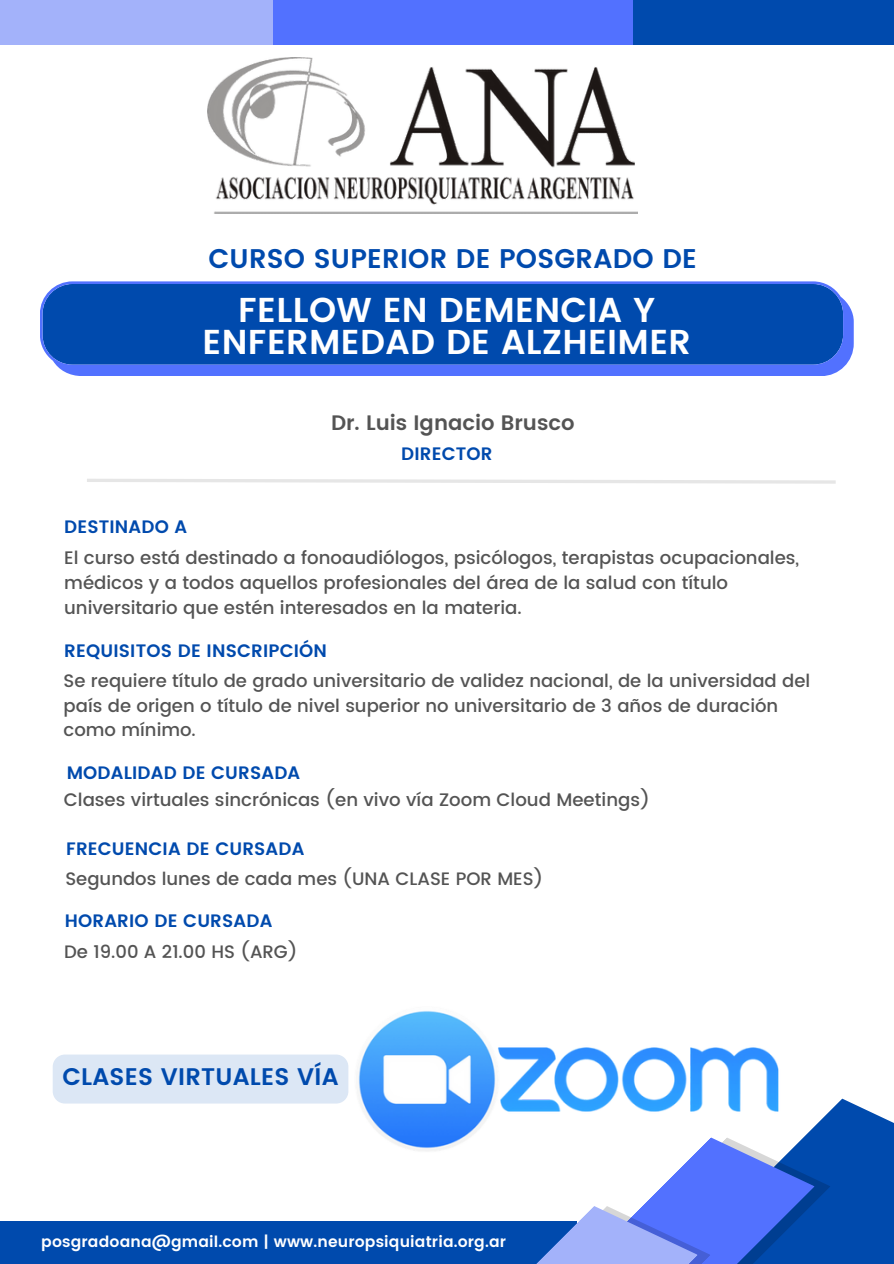
<style>
.page{position:relative;width:894px;height:1264px;background:#fff}
.page>*{position:absolute;margin:0;border:0;box-sizing:border-box;transform-origin:0 0}
.t1{font:600 34.5px/31.5px "Poppins";letter-spacing:.01em;color:#fff;text-align:center}
.t2{font:600 27px "Poppins";letter-spacing:.01em;color:#004aad}
.t3{font:600 24px "Poppins";letter-spacing:.01em;color:#004aad}
.t4{font:600 21px "Poppins";color:#545454}
.t5{font:500 18.15px/24.8px "Poppins";color:#545454}
.t6{font:500 18px/24.8px "Poppins";color:#545454}
.t7{font:600 18px "Poppins";letter-spacing:.01em;color:#004aad}
.t8{font:600 15.45px "Poppins";letter-spacing:.01em;color:#fff}
</style>
<div class="page">
<div style="left:0;top:0;width:281px;height:45px;background:#a3b2fa"></div>
<div style="left:0;top:1220px;width:576px;height:43px;background:#004aad"></div>
<svg style="left:804px;top:1098px;width:89px;height:165px;background:#1f60b6"></svg>
<svg style="left:814px;top:1137px;width:16px;height:126px;background:#0048aa"></svg>
<svg style="left:422px;top:1137px;width:392px;height:126px"></svg>
<svg style="left:462px;top:1205px;width:248px;height:58px"></svg>
<div style="left:273px;top:0;width:367px;height:45px;background:#5271ff"></div>
<div style="left:632px;top:0;width:261px;height:45px;background:#004aad"></div>
<svg style="left:40px;top:281px;width:813px;height:95px;background:#1254bb"></svg>
<svg style="left:87px;top:479px;width:749px;height:5px"></svg>
<img style="left:207px;top:58px;width:430px;height:155px">
<img style="left:348px;top:1011px;width:437px;height:141px">
<div style="left:53px;top:1054px;width:295px;height:49px;background:#dce7f5"></div>
<h4 class="t2" style="left:208px;top:243px;width:489px">CURSO SUPERIOR DE POSGRADO DE</h4>
<h5 class="t1" style="left:202px;top:294px;width:490px">FELLOW EN DEMENCIA Y<br>ENFERMEDAD DE ALZHEIMER</h5>
<h5 class="t7" style="left:64px;top:516px;width:125px">DESTINADO A</h5>
<h5 class="t4" style="left:331px;top:410px;width:245px">Dr. Luis Ignacio Brusco</h5>
<h6 class="t7" style="left:401px;top:443px;width:93px">DIRECTOR</h6>
<h1 class="t5" style="left:64px;top:545px;width:736px">El curso está destinado a fonoaudiólogos, psicólogos, terapistas ocupacionales, médicos y a todos aquellos profesionales del área de la salud con título universitario que estén interesados en la materia.</h1>
<h6 class="t7" style="left:64px;top:640px;width:264px">REQUISITOS DE INSCRIPCIÓN</h6>
<h5 class="t6" style="left:64px;top:668px;width:748px">Se requiere título de grado universitario de validez nacional, de la universidad del país de origen o título de nivel superior no universitario de 3 años de duración como mínimo.</h5>
<p class="t7" style="left:67px;top:762px;width:235px">MODALIDAD DE CURSADA</p>
<h3 class="t5" style="left:64px;top:787px;width:587px">Clases virtuales sincrónicas (en vivo vía Zoom Cloud Meetings)</h3>
<h6 class="t7" style="left:66px;top:838px;width:240px">FRECUENCIA DE CURSADA</h6>
<h5 class="t6" style="left:65px;top:866px;width:479px">Segundos lunes de cada mes (UNA CLASE POR MES)</h5>
<h6 class="t7" style="left:65px;top:910px;width:209px">HORARIO DE CURSADA</h6>
<h5 class="t6" style="left:64px;top:938px;width:235px">De 19.00 A 21.00 HS (ARG)</h5>
<p class="t3" style="left:62px;top:1062px;width:277px">CLASES VIRTUALES VÍA</p>
<h6 class="t8" style="left:41px;top:1232px;width:466px">posgradoana@gmail.com | www.neuropsiquiatria.org.ar</h6>
</div>
